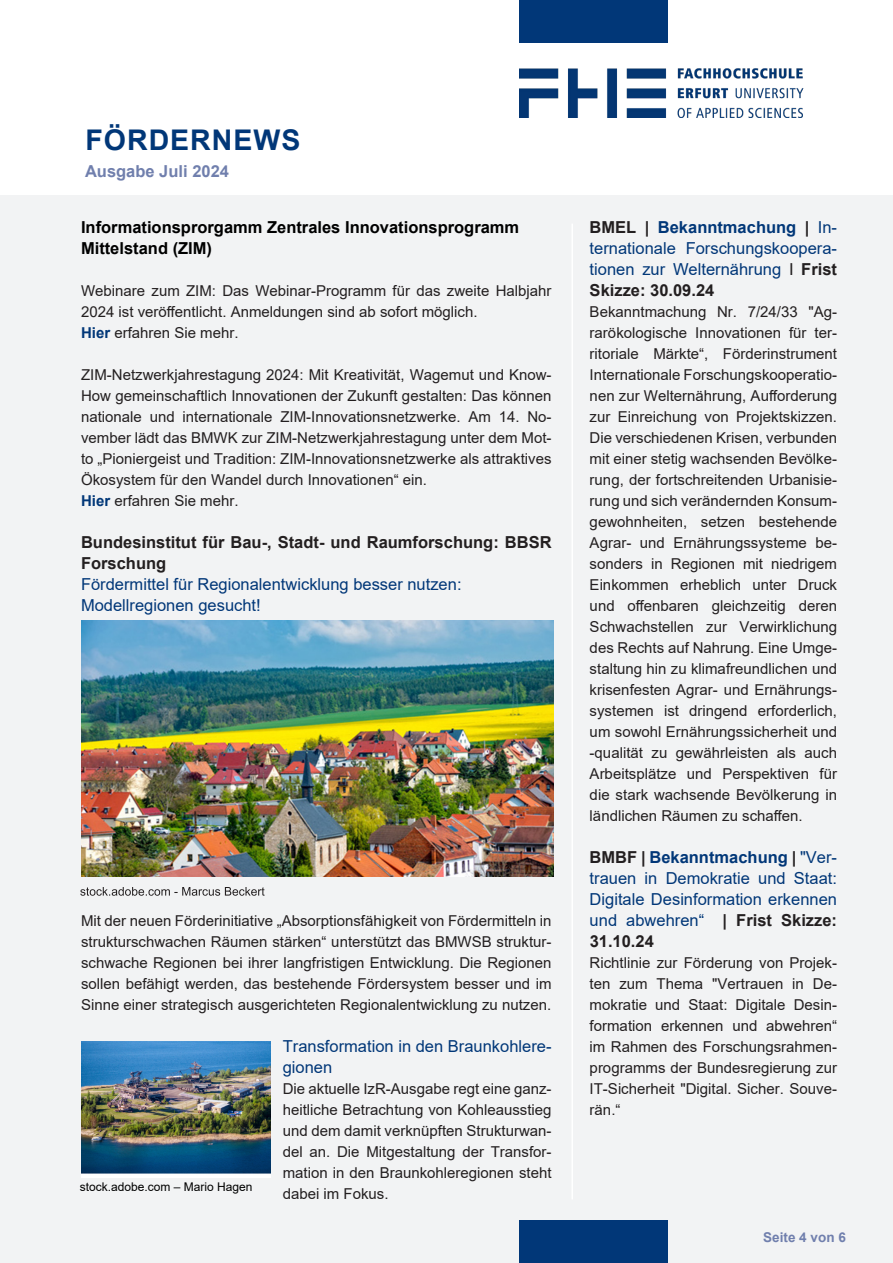
<style>
.page{position:relative;width:893px;height:1263px;background:#fff}
.page>*{position:absolute;margin:0;border:0;box-sizing:border-box;transform-origin:0 0}
.t1{font:700 28.5px "Arial";letter-spacing:.035em;color:#013778}
.t2{font:16.5px/21px "Arial";color:#013778}
.t3{font:700 16.5px/21px "Arial";color:#000}
.t4{font:700 16.5px/21px "Arial";color:#231f20}
.t5{font:700 16.5px "Arial";color:#707fad}
.t6{font:15px/21px "Arial";color:#231f20;text-align:justify}
.t7{font:700 13.5px "Arial";color:#707fad}
.t8{font:12px "Arial";color:#000}
.s1{font-weight:700;color:#013778}
.s2{font-weight:700;color:#231f20}
.s3{font-weight:700}
.s4{color:#231f20}
</style>
<div class="page">
<div style="left:0;top:196px;width:893px;height:1067px;background:#f2f3f4"></div>
<div style="left:519px;top:0;width:149px;height:43px;background:#013778"></div>
<div style="left:519px;top:1220px;width:149px;height:43px;background:#013778"></div>
<hr style="left:571px;top:224px;width:2px;height:975px;background:#fff">
<img style="left:81px;top:621px;width:473px;height:256px">
<img style="left:81px;top:1041px;width:189px;height:136px">
<img style="left:519px;top:68px;width:285px;height:50px">
<svg style="left:80px;top:887px;width:185px;height:9px"></svg>
<h1 class="t1" style="left:86px;top:120px;width:216px">FÖRDERNEWS</h1>
<p class="t5" style="left:85px;top:160px;width:145px">Ausgabe Juli 2024</p>
<p class="t3" style="left:81px;top:217px;width:440px">Informationsprorgamm Zentrales Innovationsprogramm<br>Mittelstand (ZIM)</p>
<p class="t6" style="left:81px;top:280px;width:472px;text-align:left">Webinare zum ZIM: Das Webinar-Programm für das zweite Halbjahr<br>2024 ist veröffentlicht. Anmeldungen sind ab sofort möglich.<br><span class="s1">Hier</span> erfahren Sie mehr.</p>
<p class="t6" style="left:81px;top:364px;width:472px;text-align:left">ZIM-Netzwerkjahrestagung 2024: Mit Kreativität, Wagemut und Know-How gemeinschaftlich Innovationen der Zukunft gestalten: Das können nationale und internationale ZIM-Innovationsnetzwerke. Am 14. No&shy;vember lädt das BMWK zur ZIM-Netzwerkjahrestagung unter dem Mot&shy;to „Pioniergeist und Tradition: ZIM-Innovationsnetzwerke als attraktives Ökosystem für den Wandel durch Innovationen“ ein.<br><span class="s1">Hier</span> erfahren Sie mehr.</p>
<p class="t4" style="left:81px;top:532px;width:472px">Bundesinstitut für Bau-, Stadt- und Raumforschung: BBSR<br>Forschung</p>
<p class="t2" style="left:81px;top:574px;width:382px">Fördermittel für Regionalentwicklung besser nutzen:<br>Modellregionen gesucht!</p>
<p class="t6" style="left:81px;top:910px;width:472px">Mit der neuen Förderinitiative „Absorptionsfähigkeit von Fördermitteln in strukturschwachen Räumen stärken“ unterstützt das BMWSB struktur&shy;schwache Regionen bei ihrer langfristigen Entwicklung. Die Regionen sollen befähigt werden, das bestehende Fördersystem besser und im Sinne einer strategisch ausgerichteten Regionalentwicklung zu nutzen.</p>
<p class="t2" style="left:283px;top:1036px;width:270px">Transformation in den Braunkohlere&shy;gionen</p>
<p class="t6" style="left:283px;top:1078px;width:270px">Die aktuelle IzR-Ausgabe regt eine ganz&shy;heitliche Betrachtung von Kohleausstieg und dem damit verknüpften Strukturwan&shy;del an. Die Mitgestaltung der Transfor&shy;mation in den Braunkohleregionen steht dabei im Fokus.</p>
<p class="t8" style="left:80px;top:1178px;width:174px">stock.adobe.com – Mario Hagen</p>
<p class="t2" style="left:590px;top:217px;width:249px;text-align:justify"><span class="s2">BMEL |</span> <span class="s3">Bekanntmachung</span> <span class="s2">|</span> In&shy;ternationale Forschungskoopera&shy;tionen zur Welternährung <span class="s4">I</span> <span class="s2">Frist Skizze: 30.09.24</span></p>
<p class="t6" style="left:590px;top:301px;width:249px">Bekanntmachung Nr. 7/24/33 "Ag&shy;rarökologische Innovationen für ter&shy;ritoriale Märkte“, Förderinstrument Internationale Forschungskooperatio&shy;nen zur Welternährung, Aufforderung zur Einreichung von Projektskizzen.<br>Die verschiedenen Krisen, verbunden mit einer stetig wachsenden Bevölke&shy;rung, der fortschreitenden Urbanisie&shy;rung und sich verändernden Konsum&shy;gewohnheiten, setzen bestehende Agrar- und Ernährungssysteme be&shy;sonders in Regionen mit niedrigem Einkommen erheblich unter Druck und offenbaren gleichzeitig deren Schwachstellen zur Verwirklichung des Rechts auf Nahrung. Eine Umge&shy;staltung hin zu klimafreundlichen und krisenfesten Agrar- und Ernährungs&shy;systemen ist dringend erforderlich, um sowohl Ernährungssicherheit und -qualität zu gewährleisten als auch Arbeitsplätze und Perspektiven für die stark wachsende Bevölkerung in ländlichen Räumen zu schaffen.</p>
<p class="t2" style="left:590px;top:847px;width:249px;text-align:justify"><span class="s2">BMBF |</span> <span class="s3">Bekanntmachung</span> <span class="s2">|</span> "Ver&shy;trauen in Demokratie und Staat:<br>Digitale Desinformation erkennen und abwehren“ <span class="s2">| Frist Skizze:<br>31.10.24</span></p>
<p class="t6" style="left:590px;top:952px;width:249px">Richtlinie zur Förderung von Projek&shy;ten zum Thema "Vertrauen in De&shy;mokratie und Staat: Digitale Desin&shy;formation erkennen und abwehren“ im Rahmen des Forschungsrahmen&shy;programms der Bundesregierung zur IT-Sicherheit "Digital. Sicher. Souve&shy;rän.“</p>
<p class="t7" style="left:763px;top:1227px;width:84px">Seite 4 von 6</p>
</div>
